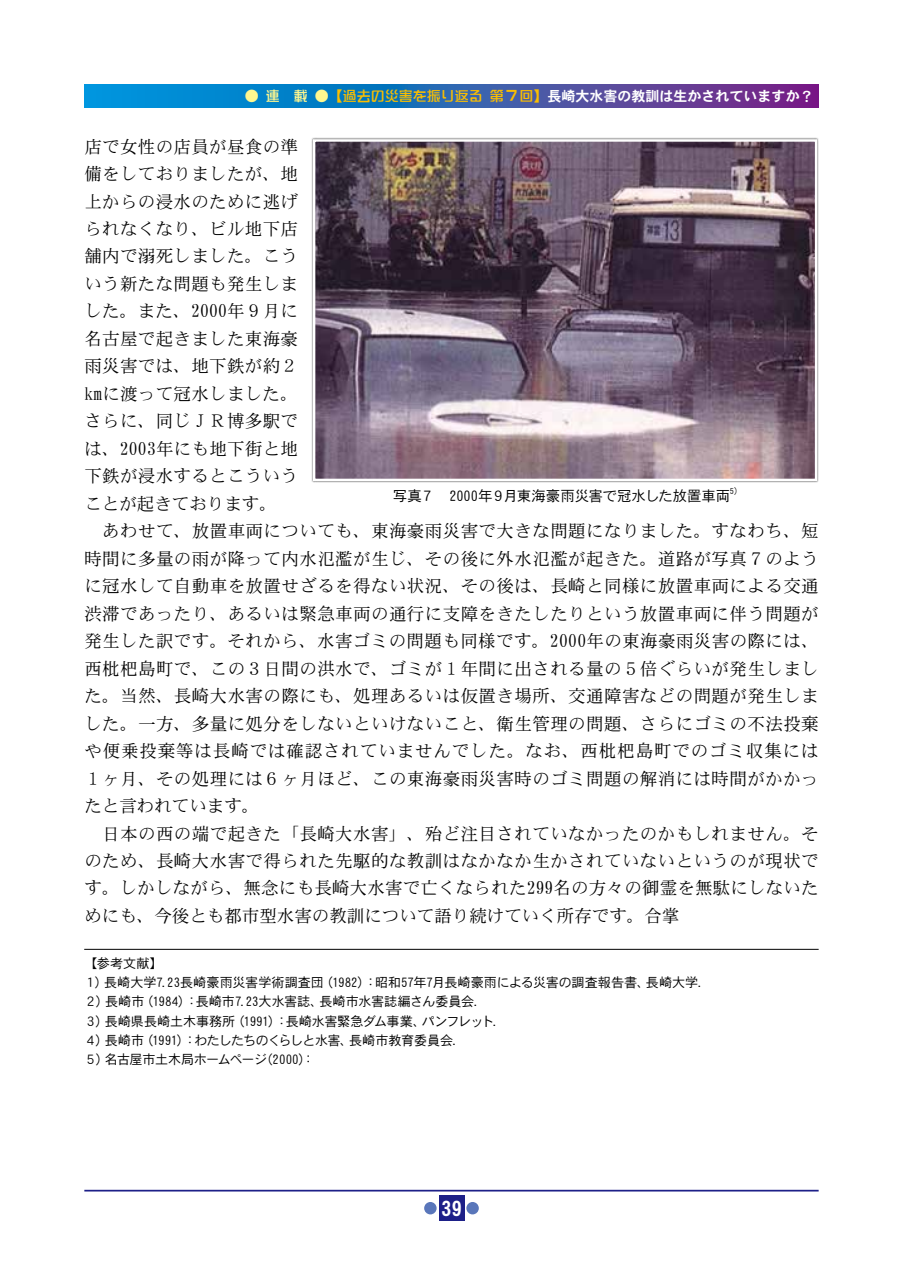
<style>
.page{position:relative;width:903px;height:1275px;background:#fff}
.page>*{position:absolute;margin:0;border:0;box-sizing:border-box;transform-origin:0 0}
.t1{font:21px "DFHS Gothic W7 WIN RKSJ H";color:#fff}
.t2{font:17.5px/27.5px "DFHS Mincho W3 WIN RKSJ H";letter-spacing:.025em;color:#000}
.t3{font:14.53px "DFHS Gothic W3 WIN RKSJ H";letter-spacing:-.015em;color:#000}
.t4{font:14px "DFHS Gothic W7 WIN RKSJ H";color:#fff}
.t5{font:13.12px/19.2px "DFHS Gothic W3 WIN RKSJ H";letter-spacing:-.01em;color:#000}
.t6{font:8.4px "DFHS Gothic W3 WIN RKSJ H";color:#000}
.s1{font-family:"DF So Gei W5 WIN RKSJ H";color:#fff78f}
.s2{font-family:"DF So Gei W5 WIN RKSJ H";color:#fabe00}
.s3{font-family:"DF So Gei W5 WIN RKSJ H";font-size:15.75px;color:#fabe00}
</style>
<div class="page">
<hr style="left:84px;top:1190px;width:735px;height:1px;background:#1d2088">
<div style="left:439px;top:1196px;width:25px;height:25px;background:#1d2088"></div>
<div style="left:466px;top:1202px;width:13px;height:12px;background:#5976ba;border-radius:50%"></div>
<div style="left:424px;top:1202px;width:13px;height:12px;background:#5976ba;border-radius:50%"></div>
<svg style="left:84px;top:84px;width:735px;height:23px;background:#2f63b2"></svg>
<hr style="left:84px;top:949px;width:735px;height:1px;background:#000">
<img style="left:316px;top:142px;width:498px;height:336px">
<div style="left:313px;top:139px;width:504px;height:342px;border:2px solid #fff"></div>
<p class="t4" style="left:245px;top:89px;width:570px"><span class="s1">● 連　載 ●</span><span class="s2">【過去の災害を振り返る 第</span><span class="s3">７</span><span class="s2">回】</span>長崎大水害の教訓は生かされていますか？</p>
<p class="t2" style="left:84px;top:133px;width:736px">店で女性の店員が昼食の準<br>備をしておりましたが、地<br>上からの浸水のために逃げ<br>られなくなり、ビル地下店<br>舗内で溺死しました。こう<br>いう新たな問題も発生しま<br>した。また、2000年９月に<br>名古屋で起きました東海豪<br>雨災害では、地下鉄が約２<br>kmに渡って冠水しました。<br>さらに、同じＪＲ博多駅で<br>は、2003年にも地下街と地<br>下鉄が浸水するとこういう<br>ことが起きております。<br>　あわせて、放置車両についても、東海豪雨災害で大きな問題になりました。すなわち、短時間に多量の雨が降って内水氾濫が生じ、その後に外水氾濫が起きた。道路が写真７のように冠水して自動車を放置せざるを得ない状況、その後は、長崎と同様に放置車両による交通渋滞であったり、あるいは緊急車両の通行に支障をきたしたりという放置車両に伴う問題が発生した訳です。それから、水害ゴミの問題も同様です。2000年の東海豪雨災害の際には、西枇杷島町で、この３日間の洪水で、ゴミが１年間に出される量の５倍ぐらいが発生しました。当然、長崎大水害の際にも、処理あるいは仮置き場所、交通障害などの問題が発生しました。一方、多量に処分をしないといけないこと、衛生管理の問題、さらにゴミの不法投棄や便乗投棄等は長崎では確認されていませんでした。なお、西枇杷島町でのゴミ収集には<br>１ヶ月、その処理には６ヶ月ほど、この東海豪雨災害時のゴミ問題の解消には時間がかかったと言われています。<br>　日本の西の端で起きた「長崎大水害」、殆ど注目されていなかったのかもしれません。そのため、長崎大水害で得られた先駆的な教訓はなかなか生かされていないというのが現状です。しかしながら、無念にも長崎大水害で亡くなられた299名の方々の御霊を無駄にしないためにも、今後とも都市型水害の教訓について語り続けていく所存です。合掌</p>
<p class="t3" style="left:393px;top:489px;width:339px">写真７　2000年９月東海豪雨災害で冠水した放置車両</p>
<p class="t6" style="left:730px;top:487px;width:10px">5)</p>
<p class="t5" style="left:84px;top:954px;width:622px">【参考文献】<br>１）長崎大学7.23長崎豪雨災害学術調査団（1982）：昭和57年7月長崎豪雨による災害の調査報告書、長崎大学.<br>２）長崎市（1984）：長崎市7.23大水害誌、長崎市水害誌編さん委員会.<br>３）長崎県長崎土木事務所（1991）：長崎水害緊急ダム事業、パンフレット.<br>４）長崎市（1991）：わたしたちのくらしと水害、長崎市教育委員会.<br>５）名古屋市土木局ホームページ(2000)：</p>
<p class="t1" style="left:441px;top:1198px;width:23px">39</p>
</div>
